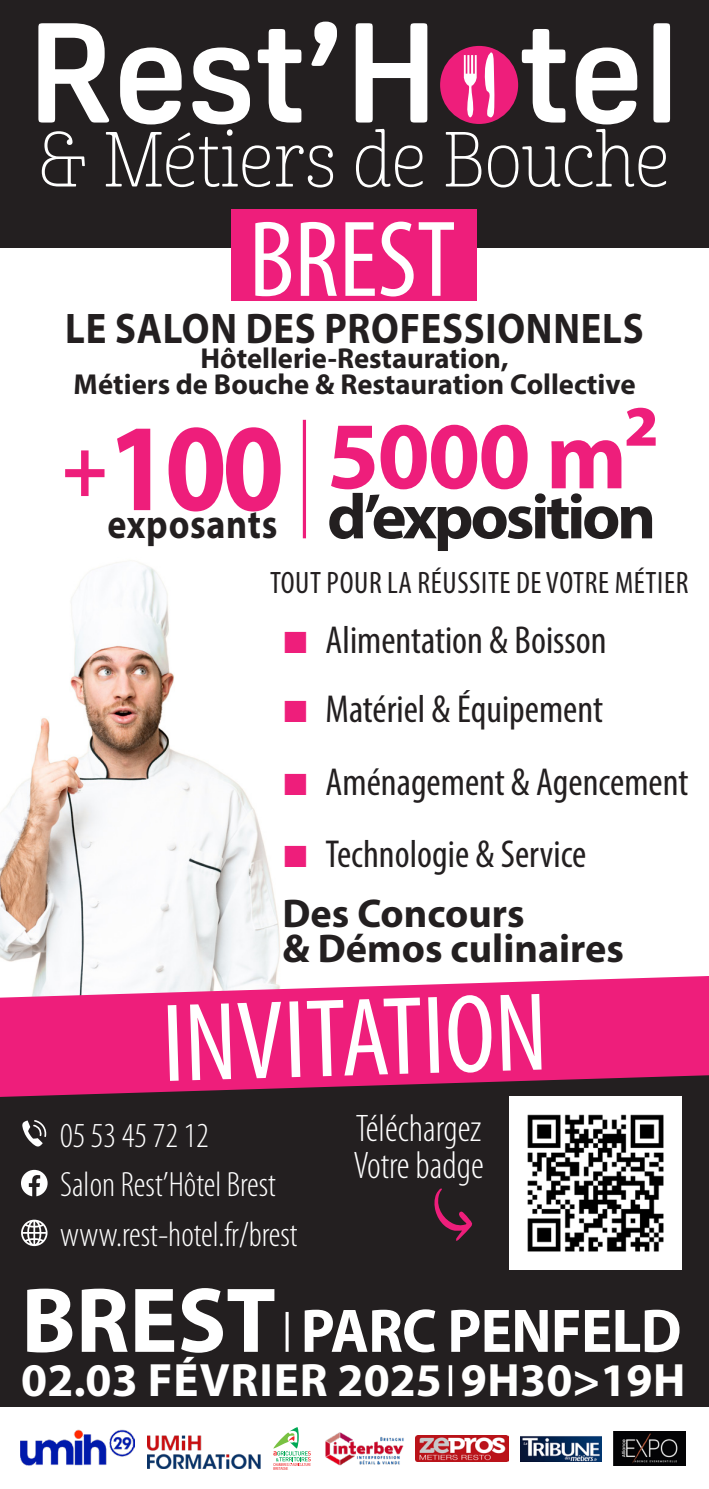
<style>
.page{position:relative;width:709px;height:1489px;background:#fff}
.page>*{position:absolute;margin:0;border:0;box-sizing:border-box;transform-origin:0 0}
.t1{font:700 139.5px "Oscine";color:#fff}
.t2{font:700 125.25px "Myriad Pro";color:#ee1e7b;scale:.89 1}
.t3{font:condensed 112.25px "Myriad Pro";color:#fff}
.t4{font:condensed 109.25px "Myriad Pro";color:#fff}
.t5{font:700 96.25px "Myriad Pro";letter-spacing:-.02em;color:#ee1e7b}
.t6{font:700 85.75px "Myriad Pro";color:#ee1e7b;scale:.89 1}
.t7{font:75.5px "Cabrito Con Thi";color:#fff}
.t8{font:700 64px "Myriad Pro";letter-spacing:-.05em;color:#231f20;scale:1.04 1}
.t9{font:700 62px "Myriad Pro";letter-spacing:-.01em;color:#fff;scale:.94 1}
.t10{font:700 47px "Myriad Pro";letter-spacing:.01em;color:#fff}
.t11{font:700 43px "Myriad Pro";letter-spacing:.02em;color:#231f20;scale:.9 1}
.t12{font:700 41px "Myriad Pro";letter-spacing:.02em;color:#231f20;scale:.88 1}
.t13{font:700 40.25px "Myriad Pro";color:#231f20}
.t14{font:condensed 39px "Myriad Pro";color:#231f20}
.t15{font:300 condensed 38.5px "Myriad Pro";color:#fff}
.t16{font:300 condensed 35.25px "Myriad Pro";color:#fff}
.t17{font:condensed 31px "Myriad Pro";letter-spacing:.02em;color:#231f20}
.t18{font:700 29px "Myriad Pro";color:#231f20}
.s1{font-size:93px}
</style>
<div class="page">
<img style="left:0;top:562px;width:280px;height:413px">
<div style="left:0;top:1011px;width:709px;height:395px;background:#231f20"></div>
<svg style="left:285px;top:1311px;width:4px;height:40px"></svg>
<svg style="left:448px;top:1365px;width:4px;height:30px"></svg>
<img style="left:509px;top:1096px;width:172px;height:173px">
<svg style="left:21px;top:1169px;width:27px;height:27px"></svg>
<svg style="left:22px;top:1120px;width:25px;height:26px"></svg>
<svg style="left:21px;top:1219px;width:27px;height:26px"></svg>
<hr style="left:303px;top:420px;width:3px;height:118px;background:#ee1e7b">
<svg style="left:434px;top:1188px;width:39px;height:52px"></svg>
<div style="left:0;top:0;width:709px;height:248px;background:#231f20"></div>
<div style="left:232px;top:209px;width:245px;height:91px;background:#ee1e7b"></div>
<div style="left:440px;top:46px;width:78px;height:78px;background:#ee1e7b;border-radius:50%"></div>
<svg style="left:484px;top:52px;width:11px;height:66px"></svg>
<svg style="left:463px;top:55px;width:14px;height:62px"></svg>
<svg style="left:0;top:975px;width:709px;height:121px;fill:#ee1e7b"></svg>
<img style="left:613px;top:1431px;width:73px;height:33px">
<img style="left:520px;top:1436px;width:81px;height:24px">
<img style="left:416px;top:1435px;width:93px;height:26px">
<img style="left:147px;top:1435px;width:114px;height:33px">
<svg style="left:273px;top:1427px;width:38px;height:42px"></svg>
<img style="left:325px;top:1432px;width:79px;height:34px">
<img style="left:21px;top:1429px;width:114px;height:37px">
<p class="t1" style="left:28px;top:-5px;width:652px">Rest’H tel</p>
<p class="t7" style="left:38px;top:114px;width:633px">&amp; Métiers de Bouche</p>
<p class="t4" style="left:249px;top:194px;width:208px">BREST</p>
<p class="t11" style="left:65px;top:300px;width:644px">LE SALON DES PROFESSIONNELS</p>
<p class="t18" style="left:200px;top:340px;width:309px">Hôtellerie-Restauration,</p>
<p class="t18" style="left:74px;top:365px;width:563px">Métiers de Bouche &amp; Restauration Collective</p>
<p class="t2" style="left:108px;top:386px;width:200px">100</p>
<p class="t12" style="left:108px;top:498px;width:195px">exposants</p>
<p class="t6" style="left:62px;top:411px;width:53px">+</p>
<p class="t5" style="left:327px;top:393px;width:333px">5000 m²</p>
<p class="t8" style="left:327px;top:475px;width:318px">d’exposition</p>
<p class="t17" style="left:270px;top:563px;width:420px">TOUT POUR LA RÉUSSITE DE VOTRE MÉTIER</p>
<p class="t14" style="left:326px;top:616px;width:282px">Alimentation &amp; Boisson</p>
<p class="t14" style="left:326px;top:685px;width:279px">Matériel &amp; Équipement</p>
<p class="t14" style="left:326px;top:758px;width:364px">Aménagement &amp; Agencement</p>
<p class="t14" style="left:326px;top:830px;width:262px">Technologie &amp; Service</p>
<p class="t13" style="left:282px;top:887px;width:244px">Des Concours</p>
<p class="t13" style="left:282px;top:922px;width:343px">&amp; Démos culinaires</p>
<p class="t3" style="left:160px;top:976px;width:386px;rotate:-2deg">INVITATION</p>
<p class="t16" style="left:60px;top:1115px;width:150px">05 53 45 72 12</p>
<p class="t16" style="left:60px;top:1165px;width:217px">Salon Rest’Hôtel Brest</p>
<p class="t16" style="left:60px;top:1215px;width:239px">www.rest-hotel.fr/brest</p>
<p class="t15" style="left:356px;top:1107px;width:127px">Téléchargez</p>
<p class="t15" style="left:353px;top:1144px;width:132px">Votre badge</p>
<p class="t9" style="left:21px;top:1290px;width:704px"><span class="s1">BREST</span> PARC PENFELD</p>
<p class="t10" style="left:21px;top:1349px;width:665px">02.03 FÉVRIER 2025 9H30&gt;19H</p>
</div>
